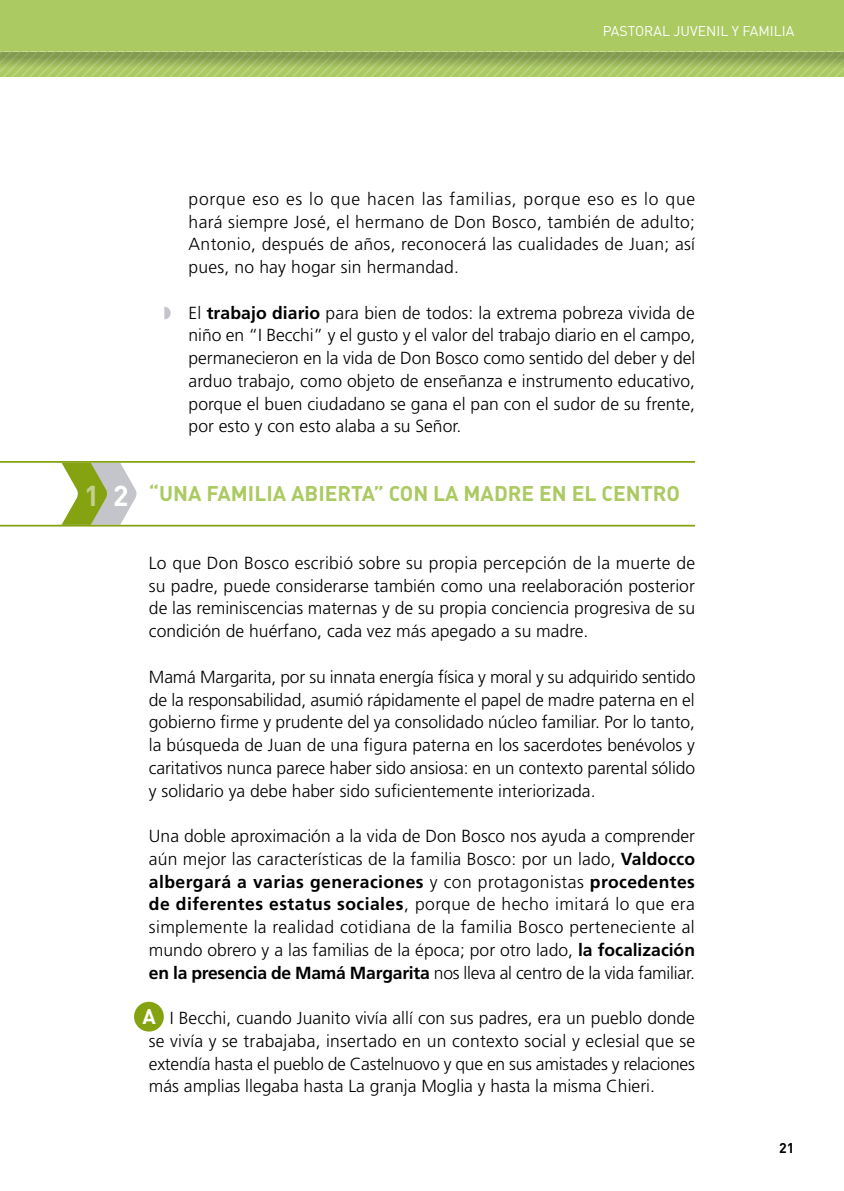
<style>
.page{position:relative;width:844px;height:1191px;background:#fff}
.page>*{position:absolute;margin:0;border:0;box-sizing:border-box;transform-origin:0 0}
.t1{font:700 28.35px "DIN";color:#c3d08f}
.t2{font:700 28.35px "DIN";color:#fff}
.Ladillo_1_Verde{font:21px "DIN Bold Alternate";color:#abca62}
.Ladillo_2{font:700 21px "DIN";color:#fff}
.Texto_10_13{font:300 17.5px/22.8px "Frutiger LT Std";color:#000;text-align:justify}
.Texto_10_13_para_b{font:300 17.5px/22.8px "Frutiger LT Std";color:#000;text-align:justify}
.t3{font:14px "DIN";color:#fff}
.t4{font:700 14px "DIN";color:#000}
.s1{color:#c3c5ca}
.s2{font-weight:700}
</style>
<div class="page">
<svg style="left:0;top:67px;width:843px;height:9px;background:#afcc6a"></svg>
<svg style="left:0;top:52px;width:843px;height:15px;background:#92ab5a"></svg>
<div style="left:0;top:0;width:843px;height:52px;background:#abca62"></div>
<div style="left:134px;top:1001px;width:30px;height:30px;background:#85a210;border-radius:50%"></div>
<svg style="left:28px;top:463px;width:110px;height:62px"></svg>
<hr style="left:0;top:525px;width:694px;height:1px;background:#85a210">
<hr style="left:0;top:461px;width:694px;height:2px;background:#85a210">
<p class="t3" style="left:602px;top:22px;width:193px">PASTORAL JUVENIL Y FAMILIA</p>
<p class="t1" style="left:84px;top:477px;width:17px">1</p>
<p class="t2" style="left:113px;top:477px;width:17px">2</p>
<p class="Texto_10_13" style="left:189px;top:188px;width:508px">porque eso es lo que hacen las familias, porque eso es lo que hará siempre José, el hermano de Don Bosco, también de adulto; Antonio, después de años, reconocerá las cualidades de Juan; así pues, no hay hogar sin hermandad.</p>
<p class="Texto_10_13" style="left:189px;top:301px;width:508px;text-indent:-25px"><span class="s1">◗</span> El <span class="s2">trabajo diario</span> para bien de todos: la extrema pobreza vivida de niño en “I Becchi” y el gusto y el valor del trabajo diario en el campo, permanecieron en la vida de Don Bosco como sentido del deber y del arduo trabajo, como objeto de enseñanza e instrumento educativo, porque el buen ciudadano se gana el pan con el sudor de su frente, por esto y con esto alaba a su Señor.</p>
<p class="Ladillo_1_Verde" style="left:149px;top:479px;width:532px">“UNA FAMILIA ABIERTA” CON LA MADRE EN EL CENTRO</p>
<p class="Texto_10_13" style="left:149px;top:552px;width:547px">Lo que Don Bosco escribió sobre su propia percepción de la muerte de su padre, puede considerarse también como una reelaboración posterior de las reminiscencias maternas y de su propia conciencia progresiva de su condición de huérfano, cada vez más apegado a su madre.</p>
<p class="Texto_10_13" style="left:149px;top:665px;width:548px">Mamá Margarita, por su innata energía física y moral y su adquirido sentido de la responsabilidad, asumió rápidamente el papel de madre paterna en el gobierno firme y prudente del ya consolidado núcleo familiar. Por lo tanto, la búsqueda de Juan de una figura paterna en los sacerdotes benévolos y caritativos nunca parece haber sido ansiosa: en un contexto parental sólido y solidario ya debe haber sido suficientemente interiorizada.</p>
<p class="Texto_10_13" style="left:149px;top:825px;width:547px">Una doble aproximación a la vida de Don Bosco nos ayuda a comprender aún mejor las características de la familia Bosco: por un lado, <span class="s2">Valdocco albergará a varias generaciones</span> y con protagonistas <span class="s2">procedentes de diferentes estatus sociales</span>, porque de hecho imitará lo que era simplemente la realidad cotidiana de la familia Bosco perteneciente al mundo obrero y a las familias de la época; por otro lado, <span class="s2">la focalización en la presencia de Mamá Margarita</span> nos lleva al centro de la vida familiar.</p>
<p class="Texto_10_13_para_b" style="left:149px;top:1007px;width:547px;text-indent:21px">I Becchi, cuando Juanito vivía allí con sus padres, era un pueblo donde se vivía y se trabajaba, insertado en un contexto social y eclesial que se extendía hasta el pueblo de Castelnuovo y que en sus amistades y relaciones más amplias llegaba hasta La granja Moglia y hasta la misma Chieri.</p>
<p class="Ladillo_2" style="left:142px;top:1002px;width:15px">A</p>
<p class="t4" style="left:778px;top:1138px;width:17px">21</p>
</div>
